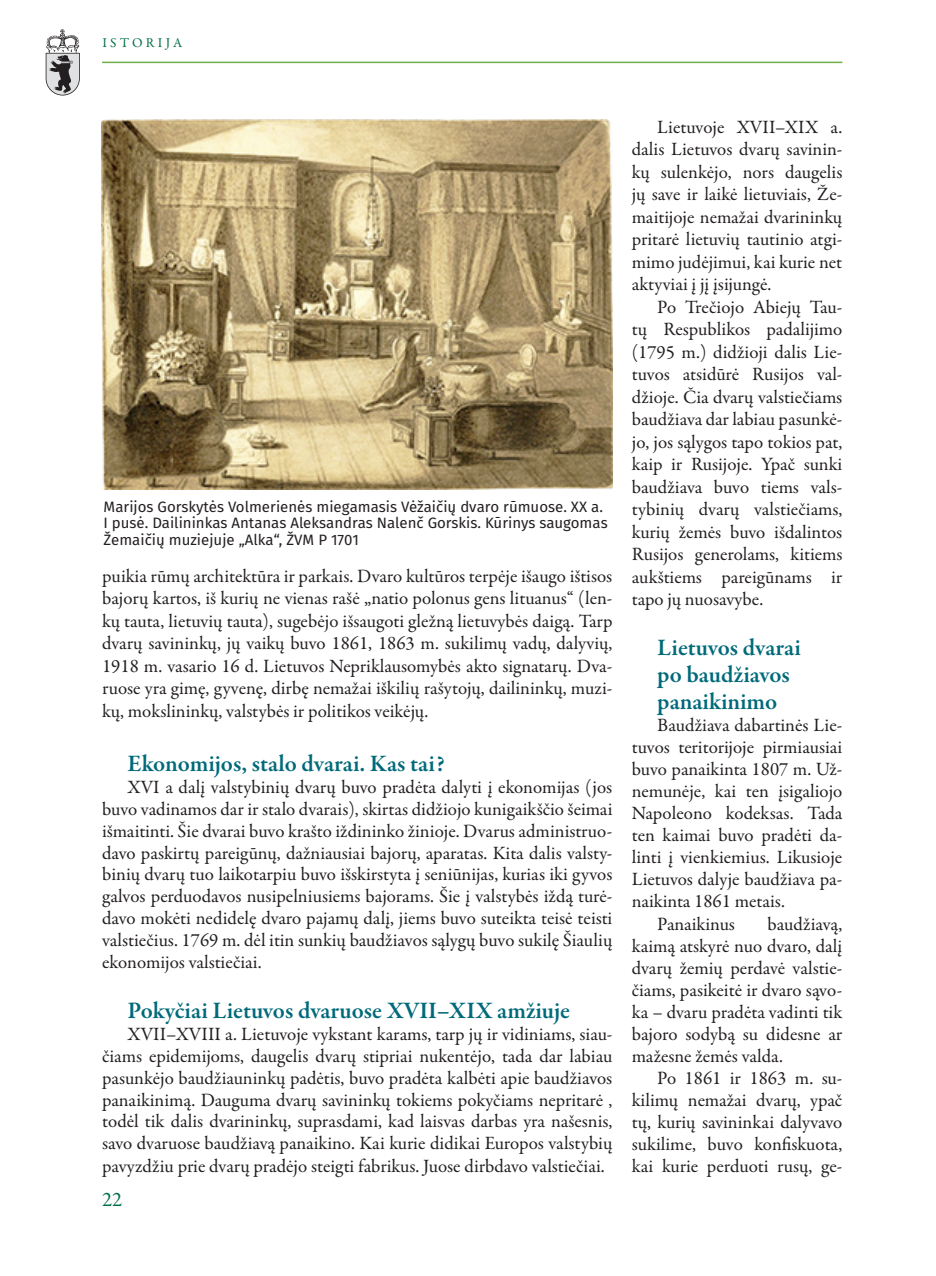
<style>
.page{position:relative;width:936px;height:1276px;background:#fff}
.page>*{position:absolute;margin:0;border:0;box-sizing:border-box;transform-origin:0 0}
.tekstas{font:600 24px "Garamond Premr Pro";color:#006a7a}
.t1{font:21px "Garamond Premr Pro";color:#017045}
.tekstas-2{font:18.9px/22.5px "Garamond Premr Pro";color:#231f20;text-align:justify}
.parašas{font:15px/16.5px "Fira Sans";color:#231f20}
.t2{font:13.5px "Garamond Premr Pro";letter-spacing:.25em;color:#017045}
</style>
<div class="page">
<hr style="left:102px;top:62px;width:740px;height:1px;background:#6fb048">
<svg style="left:46px;top:29px;width:34px;height:67px"></svg>
<img style="left:102px;top:119px;width:510px;height:371px">
<p class="t2" style="left:102px;top:35px;width:81px">ISTORIJA</p>
<p class="parašas" style="left:103px;top:499px;width:505px">Marijos Gorskytės Volmerienės miegamasis Vėžaičių dvaro rūmuose. XX a.<br>I pusė. Dailininkas Antanas Aleksandras Nalenč Gorskis. Kūrinys saugomas<br>Žemaičių muziejuje „Alka“, ŽVM P 1701</p>
<p class="tekstas-2" style="left:102px;top:565px;width:512px">puikia rūmų architektūra ir parkais. Dvaro kultūros terpėje išaugo ištisos bajorų kartos, iš kurių ne vienas rašė „natio polonus gens lituanus“ (len&shy;kų tauta, lietuvių tauta), sugebėjo išsaugoti gležną lietuvybės daigą. Tarp dvarų savininkų, jų vaikų buvo 1861, 1863 m. sukilimų vadų, dalyvių, 1918 m. vasario 16 d. Lietuvos Nepriklausomybės akto signatarų. Dva&shy;ruose yra gimę, gyvenę, dirbę nemažai iškilių rašytojų, dailininkų, muzi&shy;kų, mokslininkų, valstybės ir politikos veikėjų.</p>
<p class="tekstas" style="left:128px;top:748px;width:318px">Ekonomijos, stalo dvarai. Kas tai?</p>
<p class="tekstas-2" style="left:102px;top:776px;width:512px;line-height:21.9px;text-indent:26px">XVI a dalį valstybinių dvarų buvo pradėta dalyti į ekonomijas (jos buvo vadinamos dar ir stalo dvarais), skirtas didžiojo kunigaikščio šeimai išmaitinti. Šie dvarai buvo krašto iždininko žinioje. Dvarus administruo&shy;davo paskirtų pareigūnų, dažniausiai bajorų, aparatas. Kita dalis valsty&shy;binių dvarų tuo laikotarpiu buvo išskirstyta į seniūnijas, kurias iki gyvos galvos perduodavos nusipelniusiems bajorams. Šie į valstybės iždą turė&shy;davo mokėti nedidelę dvaro pajamų dalį, jiems buvo suteikta teisė teisti valstiečius. 1769 m. dėl itin sunkių baudžiavos sąlygų buvo sukilę Šiaulių ekonomijos valstiečiai.</p>
<p class="tekstas" style="left:128px;top:996px;width:444px">Pokyčiai Lietuvos dvaruose XVII–XIX amžiuje</p>
<p class="tekstas-2" style="left:102px;top:1023px;width:512px;line-height:22px;text-indent:26px">XVII–XVIII a. Lietuvoje vykstant karams, tarp jų ir vidiniams, siau&shy;čiams epidemijoms, daugelis dvarų stipriai nukentėjo, tada dar labiau pasunkėjo baudžiauninkų padėtis, buvo pradėta kalbėti apie baudžiavos panaikinimą. Dauguma dvarų savininkų tokiems pokyčiams nepritarė , todėl tik dalis dvarininkų, suprasdami, kad laisvas darbas yra našesnis, savo dvaruose baudžiavą panaikino. Kai kurie didikai Europos valstybių pavyzdžiu prie dvarų pradėjo steigti fabrikus. Juose dirbdavo valstiečiai.</p>
<p class="t1" style="left:102px;top:1186px;width:22px">22</p>
<p class="tekstas-2" style="left:631px;top:116px;width:212px;text-indent:26px">Lietuvoje XVII–XIX a. dalis Lietuvos dvarų savinin&shy;kų sulenkėjo, nors daugelis jų save ir laikė lietuviais, Že&shy;maitijoje nemažai dvarininkų pritarė lietuvių tautinio atgi&shy;mimo judėjimui, kai kurie net aktyviai į jį įsijungė.</p>
<p class="tekstas-2" style="left:631px;top:296px;width:212px;text-indent:26px">Po Trečiojo Abiejų Tau&shy;tų Respublikos padalijimo (1795 m.) didžioji dalis Lie&shy;tuvos atsidūrė Rusijos val&shy;džioje. Čia dvarų valstiečiams baudžiava dar labiau pasunkė&shy;jo, jos sąlygos tapo tokios pat, kaip ir Rusijoje. Ypač sunki baudžiava buvo tiems vals&shy;tybinių dvarų valstiečiams, kurių žemės buvo išdalintos Rusijos generolams, kitiems aukštiems pareigūnams ir tapo jų nuosavybe.</p>
<p class="tekstas" style="left:657px;top:633px;width:145px">Lietuvos dvarai</p>
<p class="tekstas" style="left:657px;top:660px;width:134px">po baudžiavos</p>
<p class="tekstas" style="left:657px;top:687px;width:121px">panaikinimo</p>
<p class="tekstas-2" style="left:631px;top:714px;width:212px;line-height:22px;text-indent:26px">Baudžiava dabartinės Lie&shy;tuvos teritorijoje pirmiausiai buvo panaikinta 1807 m. Už&shy;nemunėje, kai ten įsigaliojo Napoleono kodeksas. Tada ten kaimai buvo pradėti da&shy;linti į vienkiemius. Likusioje Lietuvos dalyje baudžiava pa&shy;naikinta 1861 metais.</p>
<p class="tekstas-2" style="left:657px;top:913px;width:79px">Panaikinus</p>
<p class="tekstas-2" style="left:631px;top:913px;width:212px;line-height:22px;text-indent:136px">baudžiavą, kaimą atskyrė nuo dvaro, dalį dvarų žemių perdavė valstie&shy;čiams, pasikeitė ir dvaro sąvo&shy;ka – dvaru pradėta vadinti tik bajoro sodybą su didesne ar mažesne žemės valda.</p>
<p class="tekstas-2" style="left:631px;top:1067px;width:212px;line-height:22px;text-indent:26px">Po 1861 ir 1863 m. su&shy;kilimų nemažai dvarų, ypač tų, kurių savininkai dalyvavo sukilime, buvo konfiskuota, kai kurie perduoti rusų, ge-</p>
</div>
